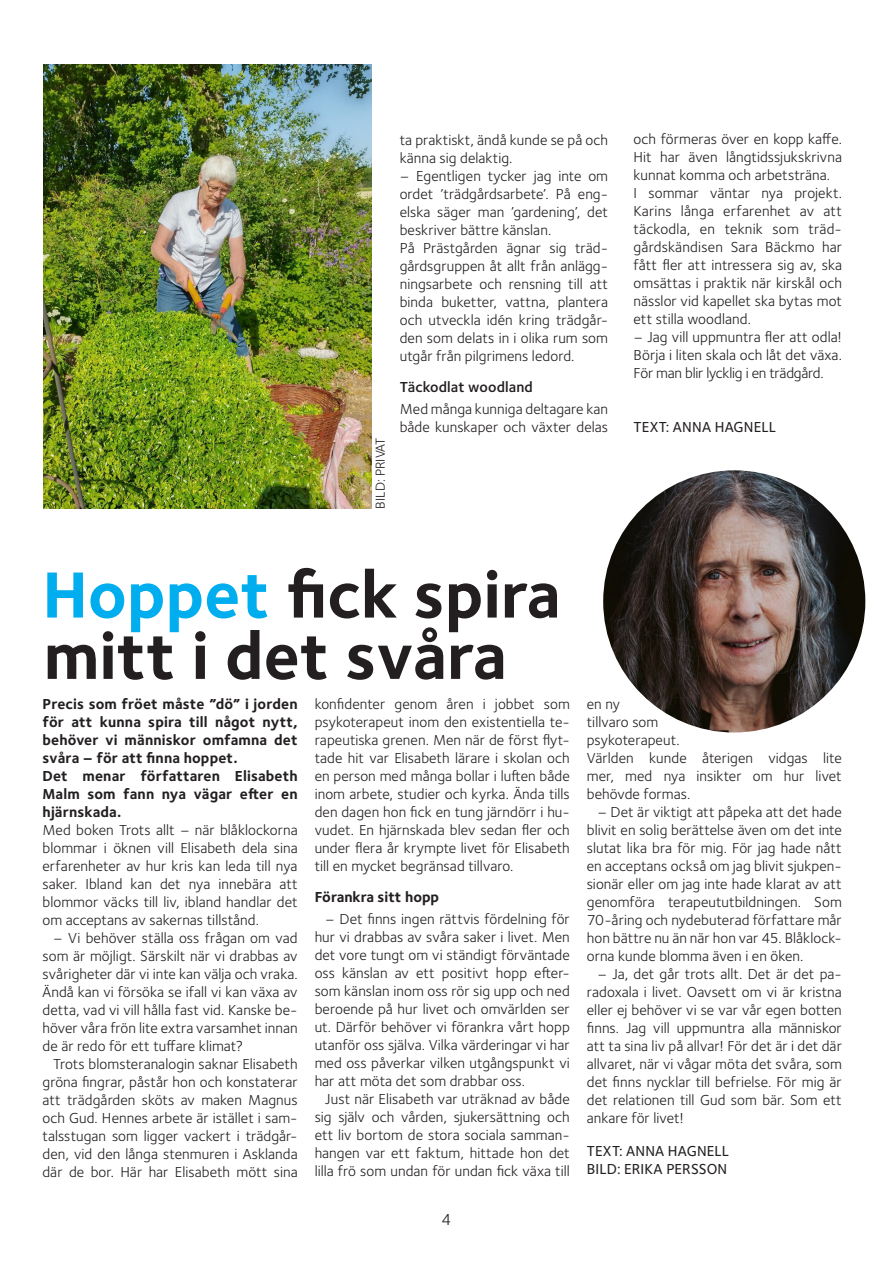
<style>
.page{position:relative;width:893px;height:1263px;background:#fff}
.page>*{position:absolute;margin:0;border:0;box-sizing:border-box;transform-origin:0 0}
.t1{font:700 67.5px "Foundry Sterling OT3";color:#231f20}
.t2{font:16.5px "Foundry Sterling OT3";color:#231f20}
.t3{font:15px/18px "Foundry Sterling OT3";letter-spacing:.005em;color:#231f20;text-align:justify}
.Mellanrubrik_Lovia{font:700 15px/18px "Foundry Sterling OT3";letter-spacing:.01em;color:#231f20;text-align:justify}
.t4{font:500 15px/18px "Foundry Sterling OT3";letter-spacing:.015em;color:#231f20}
.Mellanrubrik_Lovia-2{font:600 15px "Foundry Sterling OT3";letter-spacing:.01em;color:#231f20}
.t5{font:13.5px "Foundry Sterling OT3";color:#231f20}
.s1{color:#00aeef}
</style>
<div class="page">
<img style="left:603px;top:470px;width:262px;height:262px;border-radius:131px">
<img style="left:44px;top:64px;width:327px;height:444px">
<p class="t5" style="left:370px;top:508px;width:72px;rotate:-90deg">BILD: PRIVAT</p>
<p class="t3" style="left:400px;top:130px;width:210px">ta praktiskt, ändå kunde se på och känna sig delaktig.</p>
<p class="t3" style="left:400px;top:166px;width:210px">– Egentligen tycker jag inte om ordet ’trädgårdsarbete’. På eng&shy;elska säger man ’gardening’, det beskriver bättre känslan.</p>
<p class="t3" style="left:400px;top:238px;width:210px">På Prästgården ägnar sig träd&shy;gårdsgruppen åt allt från anlägg&shy;ningsarbete och rensning till att binda buketter, vattna, plantera och utveckla idén kring trädgår&shy;den som delats in i olika rum som utgår från pilgrimens ledord.</p>
<p class="Mellanrubrik_Lovia-2" style="left:400px;top:375px;width:135px">Täckodlat woodland</p>
<p class="t3" style="left:400px;top:399px;width:210px">Med många kunniga deltagare kan både kunskaper och växter delas</p>
<p class="t1" style="left:43px;top:541px;width:520px"><span class="s1">Hoppet</span> fick spira</p>
<p class="t1" style="left:44px;top:602px;width:465px">mitt i det svåra</p>
<p class="t3" style="left:634px;top:129px;width:210px">och förmeras över en kopp kaffe.<br>Hit har även långtidssjukskrivna kunnat komma och arbetsträna.</p>
<p class="t3" style="left:634px;top:183px;width:210px">I sommar väntar nya projekt.<br>Karins långa erfarenhet av att täckodla, en teknik som träd&shy;gårdskändisen Sara Bäckmo har fått fler att intressera sig av, ska omsättas i praktik när kirskål och nässlor vid kapellet ska bytas mot ett stilla woodland.</p>
<p class="t3" style="left:634px;top:327px;width:210px">– Jag vill uppmuntra fler att odla!<br>Börja i liten skala och låt det växa.<br>För man blir lycklig i en trädgård.</p>
<p class="t4" style="left:634px;top:417px;width:144px">TEXT: ANNA HAGNELL</p>
<p class="Mellanrubrik_Lovia" style="left:43px;top:694px;width:257px">Precis som fröet måste ”dö” i jorden för att kunna spira till något nytt, behöver vi människor omfamna det svåra – för att finna hoppet.</p>
<p class="Mellanrubrik_Lovia" style="left:43px;top:766px;width:257px">Det menar författaren Elisabeth Malm som fann nya vägar efter en hjärnskada.</p>
<p class="t3" style="left:43px;top:820px;width:257px">Med boken Trots allt – när blåklockorna blommar i öknen vill Elisabeth dela sina erfarenheter av hur kris kan leda till nya saker. Ibland kan det nya innebära att blommor väcks till liv, ibland handlar det om acceptans av sakernas tillstånd.</p>
<p class="t3" style="left:43px;top:928px;width:257px;text-indent:11px">– Vi behöver ställa oss frågan om vad som är möjligt. Särskilt när vi drabbas av svårigheter där vi inte kan välja och vraka.<br>Ändå kan vi försöka se ifall vi kan växa av detta, vad vi vill hålla fast vid. Kanske be&shy;höver våra frön lite extra varsamhet innan de är redo för ett tuffare klimat?</p>
<p class="t3" style="left:43px;top:1054px;width:257px;text-indent:11px">Trots blomsteranalogin saknar Elisabeth gröna fingrar, påstår hon och konstaterar att trädgården sköts av maken Magnus och Gud. Hennes arbete är istället i sam&shy;talsstugan som ligger vackert i trädgår&shy;den, vid den långa stenmuren i Asklanda där de bor. Här har Elisabeth mött sina</p>
<p class="t3" style="left:315px;top:694px;width:257px">konfidenter genom åren i jobbet som psykoterapeut inom den existentiella te&shy;rapeutiska grenen. Men när de först flyt&shy;tade hit var Elisabeth lärare i skolan och en person med många bollar i luften både inom arbete, studier och kyrka. Ända tills den dagen hon fick en tung järndörr i hu&shy;vudet. En hjärnskada blev sedan fler och under flera år krympte livet för Elisabeth till en mycket begränsad tillvaro.</p>
<p class="Mellanrubrik_Lovia" style="left:315px;top:887px;width:126px">Förankra sitt hopp</p>
<p class="t3" style="left:315px;top:909px;width:257px;text-indent:11px">– Det finns ingen rättvis fördelning för hur vi drabbas av svåra saker i livet. Men det vore tungt om vi ständigt förväntade oss känslan av ett positivt hopp efter&shy;som känslan inom oss rör sig upp och ned beroende på hur livet och omvärlden ser ut. Därför behöver vi förankra vårt hopp utanför oss själva. Vilka värderingar vi har med oss påverkar vilken utgångspunkt vi har att möta det som drabbar oss.</p>
<p class="t3" style="left:315px;top:1089px;width:257px;text-indent:11px">Just när Elisabeth var uträknad av både sig själv och vården, sjukersättning och ett liv bortom de stora sociala samman&shy;hangen var ett faktum, hittade hon det lilla frö som undan för undan fick växa till</p>
<p class="t2" style="left:442px;top:1207px;width:11px">4</p>
<p class="t3" style="left:587px;top:694px;width:35px">en ny</p>
<p class="t3" style="left:587px;top:712px;width:73px">tillvaro som</p>
<p class="t3" style="left:587px;top:730px;width:94px">psykoterapeut.</p>
<p class="t3" style="left:587px;top:748px;width:257px">Världen kunde återigen vidgas lite mer, med nya insikter om hur livet behövde formas.</p>
<p class="t3" style="left:587px;top:802px;width:257px;text-indent:11px">– Det är viktigt att påpeka att det hade blivit en solig berättelse även om det inte slutat lika bra för mig. För jag hade nått en acceptans också om jag blivit sjukpen&shy;sionär eller om jag inte hade klarat av att genomföra terapeututbildningen. Som 70-åring och nydebuterad författare mår hon bättre nu än när hon var 45. Blåklock&shy;orna kunde blomma även i en öken.</p>
<p class="t3" style="left:587px;top:964px;width:257px;text-indent:11px">– Ja, det går trots allt. Det är det pa&shy;radoxala i livet. Oavsett om vi är kristna eller ej behöver vi se var vår egen botten finns. Jag vill uppmuntra alla människor att ta sina liv på allvar! För det är i det där allvaret, när vi vågar möta det svåra, som det finns nycklar till befrielse. För mig är det relationen till Gud som bär. Som ett ankare för livet!</p>
<p class="t4" style="left:587px;top:1141px;width:144px">TEXT: ANNA HAGNELL<br>BILD: ERIKA PERSSON</p>
</div>
